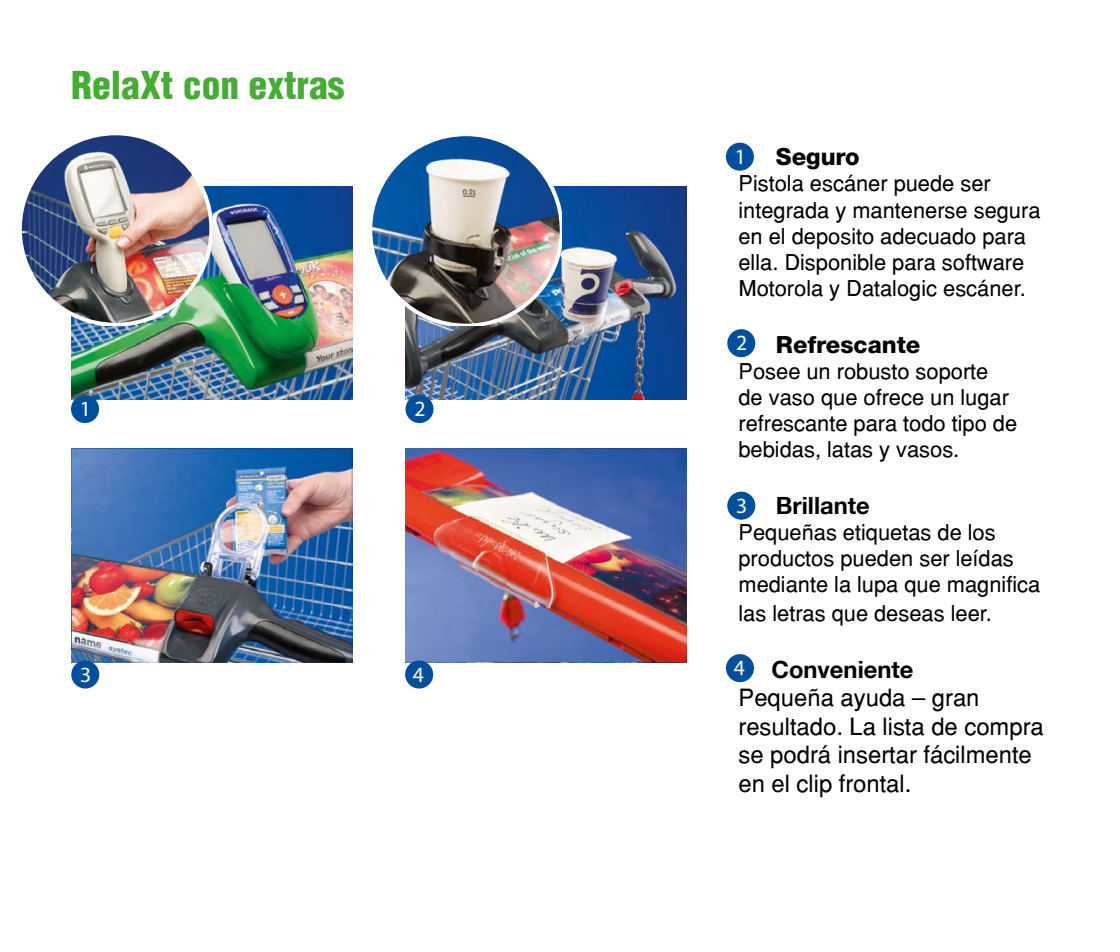
<style>
.page{position:relative;width:1120px;height:952px;background:#fff}
.page>*{position:absolute;margin:0;border:0;box-sizing:border-box;transform-origin:0 0}
.t1{font:900 condensed 37.54px "Helvetica";color:#45ac34}
.t2{font:23.71px/28.4px "Helvetica";color:#000}
.t3{font:700 23.71px "Helvetica 75";color:#000}
.t4{font:800 23.71px "Helvetica Neue";color:#000}
.t5{font:21.79px/26.1px "Helvetica";color:#000}
.t6{font:21.79px "Myriad Pro";color:#fff}
</style>
<div class="page">
<img style="left:71px;top:186px;width:281px;height:214px">
<img style="left:406px;top:186px;width:280px;height:214px">
<img style="left:71px;top:449px;width:281px;height:213px">
<img style="left:406px;top:449px;width:280px;height:213px">
<div style="left:71px;top:395px;width:28px;height:28px;background:#004f9f;border-radius:50%"></div>
<div style="left:726px;top:143px;width:28px;height:28px;background:#004f9f;border-radius:50%"></div>
<div style="left:406px;top:395px;width:28px;height:28px;background:#004f9f;border-radius:50%"></div>
<div style="left:727px;top:329px;width:28px;height:28px;background:#004f9f;border-radius:50%"></div>
<div style="left:71px;top:661px;width:28px;height:28px;background:#004f9f;border-radius:50%"></div>
<div style="left:727px;top:492px;width:28px;height:28px;background:#004f9f;border-radius:50%"></div>
<div style="left:405px;top:661px;width:28px;height:28px;background:#004f9f;border-radius:50%"></div>
<div style="left:726px;top:654px;width:28px;height:28px;background:#004f9f;border-radius:50%"></div>
<img style="left:372px;top:136px;width:190px;height:190px">
<img style="left:21px;top:135px;width:191px;height:190px">
<h1 class="t1" style="left:71px;top:62px;width:275px">RelaXt con extras</h1>
<p class="t6" style="left:80px;top:395px;width:13px">1</p>
<p class="t6" style="left:80px;top:661px;width:13px">3</p>
<p class="t4" style="left:776px;top:143px;width:85px">Seguro</p>
<p class="t5" style="left:739px;top:170px;width:304px">Pistola escáner puede ser integrada y mantenerse segura en el deposito adecuado para ella. Disponible para software<br>Motorola y Datalogic escáner.</p>
<p class="t4" style="left:776px;top:330px;width:146px">Refrescante</p>
<p class="t5" style="left:739px;top:358px;width:280px">Posee un robusto soporte de vaso que ofrece un lugar refrescante para todo tipo de bebidas, latas y vasos.</p>
<p class="t3" style="left:776px;top:491px;width:95px">Brillante</p>
<p class="t5" style="left:739px;top:519px;width:303px">Pequeñas etiquetas de los productos pueden ser leídas mediante la lupa que magnifica</p>
<p class="t5" style="left:739px;top:600px;width:255px">las letras que deseas leer.</p>
<p class="t3" style="left:771px;top:655px;width:143px">Conveniente</p>
<p class="t2" style="left:739px;top:683px;width:307px">Pequeña ayuda – gran resultado. La lista de compra se podrá insertar fácilmente en el clip frontal.</p>
<p class="t6" style="left:735px;top:143px;width:13px">1</p>
<p class="t6" style="left:736px;top:330px;width:13px">2</p>
<p class="t6" style="left:414px;top:395px;width:13px">2</p>
<p class="t6" style="left:736px;top:492px;width:13px">3</p>
<p class="t6" style="left:413px;top:661px;width:13px">4</p>
<p class="t6" style="left:734px;top:654px;width:13px">4</p>
</div>
